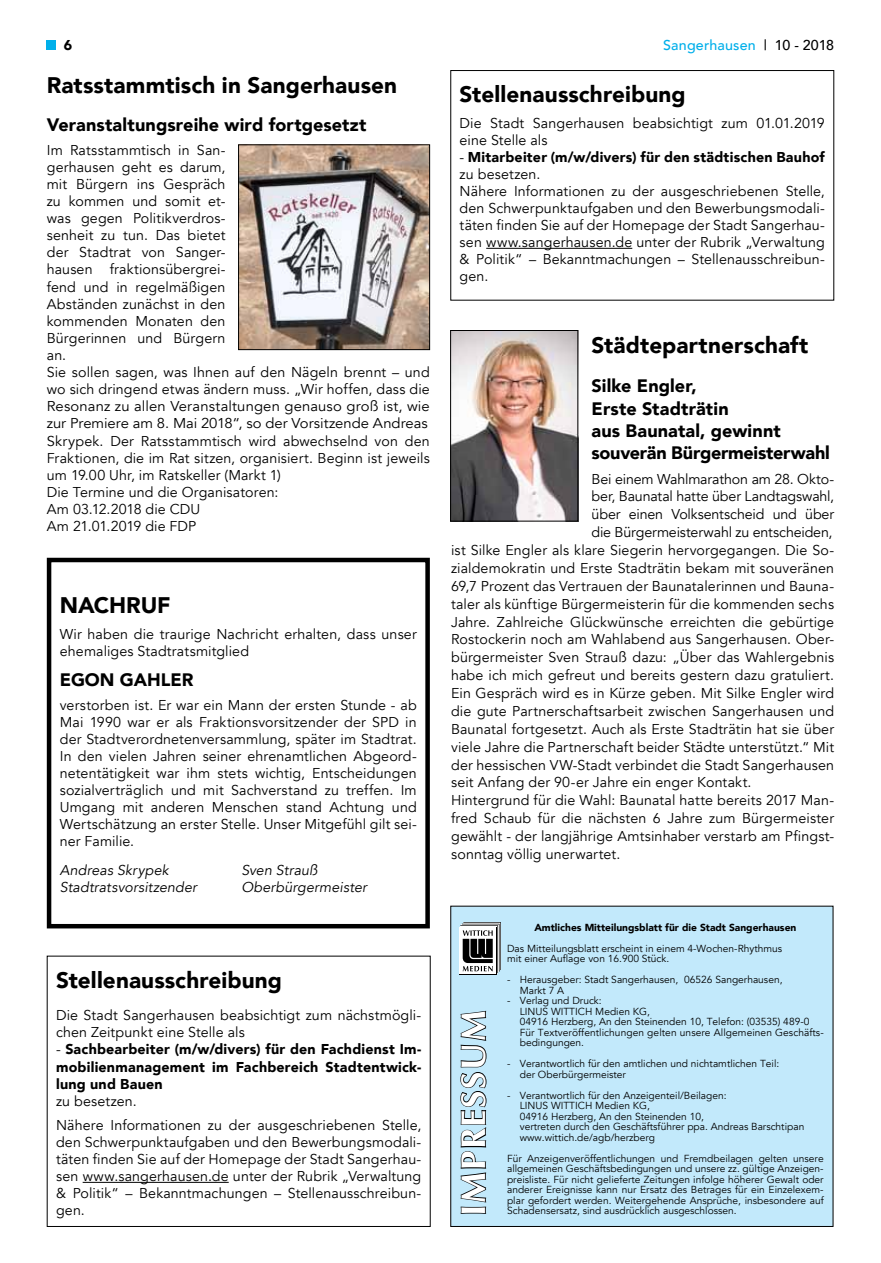
<style>
.page{position:relative;width:881px;height:1263px;background:#fff}
.page>*{position:absolute;margin:0;border:0;box-sizing:border-box;transform-origin:0 0}
.t1{font:700 34.5px "Optima LT";letter-spacing:.05em;color:#fff}
.t2{font:900 22.5px "Avenir";letter-spacing:.005em;color:#000}
.t3{font:900 18px/22.4px "Avenir";letter-spacing:.005em;color:#000}
.t4{font:14.25px/17.1px "Avenir";letter-spacing:.01em;color:#000}
.t5{font:900 14.25px/17.1px "Avenir";letter-spacing:.015em;color:#000;text-align:justify}
.t6{font:14.25px "Avenir";letter-spacing:-.01em;color:#000}
.t7{font:italic 14.25px "Avenir";letter-spacing:.01em;color:#000}
.t8{font:14.25px "Avenir";letter-spacing:-.015em;color:#000}
.t9{font:500 14.25px "Avenir";letter-spacing:.01em;color:#00afea}
.t10{font:10.2px/10.5px "Avenir";color:#000}
.t11{font:900 10.2px "Avenir";color:#000}
.s1{color:#000}
.s2{font-weight:900}
.s3{font-weight:400}
</style>
<div class="page">
<div style="left:47px;top:40px;width:9px;height:9px;background:#00afea"></div>
<div style="left:47px;top:558px;width:382px;height:370px;border:4px solid #000"></div>
<img style="left:240px;top:147px;width:187px;height:201px">
<div style="left:238px;top:145px;width:191px;height:205px;border:1px solid #000"></div>
<hr style="left:83px;top:1182px;width:146px;height:1px;background:#000">
<hr style="left:486px;top:248px;width:146px;height:1px;background:#000">
<div style="left:450px;top:70px;width:383px;height:231px;border:1px solid #000"></div>
<img style="left:452px;top:332px;width:124px;height:187px">
<div style="left:450px;top:330px;width:128px;height:191px;border:1px solid #000"></div>
<div style="left:450px;top:906px;width:383px;height:321px;background:#c2e9fb"></div>
<svg style="left:460px;top:1010px;width:27px;height:204px"></svg>
<svg style="left:459px;top:973px;width:37px;height:2px"></svg>
<div style="left:459px;top:927px;width:36px;height:47px;background:#fff"></div>
<svg style="left:460px;top:922px;width:41px;height:51px"></svg>
<p class="t5" style="left:64px;top:37px;width:10px">6</p>
<p class="t9" style="left:663px;top:33px;width:172px">Sangerhausen <span class="s1">| 10 - 2018</span></p>
<h2 class="t2" style="left:47px;top:66px;width:351px">Ratsstammtisch in Sangerhausen</h2>
<p class="t3" style="left:47px;top:113px;width:321px">Veranstaltungsreihe wird fortgesetzt</p>
<p class="t4" style="left:47px;top:142px;width:384px">Im Ratsstammtisch in San-<br>gerhausen geht es darum,<br>mit Bürgern ins Gespräch<br>zu kommen und somit et-<br>was gegen Politikverdros-<br>senheit zu tun. Das bietet<br>der Stadtrat von Sanger-<br>hausen fraktionsübergrei-<br>fend und in regelmäßigen<br>Abständen zunächst in den<br>kommenden Monaten den<br>Bürgerinnen und Bürgern<br>an.<br>Sie sollen sagen, was Ihnen auf den Nägeln brennt – und wo sich dringend etwas ändern muss. „Wir hoffen, dass die Resonanz zu allen Veranstaltungen genauso groß ist, wie zur Premiere am 8. Mai 2018“, so der Vorsitzende Andreas Skrypek. Der Ratsstammtisch wird abwechselnd von den Fraktionen, die im Rat sitzen, organisiert. Beginn ist jeweils um 19.00 Uhr, im Ratskeller (Markt 1)<br>Die Termine und die Organisatoren:<br>Am 03.12.2018 die CDU<br>Am 21.01.2019 die FDP</p>
<h2 class="t2" style="left:459px;top:75px;width:227px">Stellenausschreibung</h2>
<p class="t4" style="left:459px;top:114px;width:366px">Die Stadt Sangerhausen beabsichtigt zum 01.01.2019 eine Stelle als</p>
<p class="t4" style="left:459px;top:149px;width:366px">- <span class="s2">Mitarbeiter (m/w/divers) für den städtischen Bauhof </span>zu besetzen.<br>Nähere Informationen zu der ausgeschriebenen Stelle, den Schwerpunktaufgaben und den Bewerbungsmodali&shy;täten finden Sie auf der Homepage der Stadt Sangerhau&shy;sen www.sangerhausen.de unter der Rubrik „Verwaltung &amp; Politik“ – Bekanntmachungen – Stellenausschreibun&shy;gen.</p>
<h2 class="t2" style="left:591px;top:326px;width:218px">Städtepartnerschaft</h2>
<p class="t3" style="left:591px;top:374px;width:240px">Silke Engler,<br>Erste Stadträtin<br>aus Baunatal, gewinnt souverän Bürgermeisterwahl</p>
<p class="t8" style="left:591px;top:470px;width:244px">Bei einem Wahlmarathon am 28. Okto-</p>
<p class="t6" style="left:591px;top:488px;width:244px">ber, Baunatal hatte über Landtagswahl,</p>
<p class="t6" style="left:591px;top:506px;width:244px">über einen Volksentscheid und über</p>
<p class="t6" style="left:591px;top:524px;width:242px">die Bürgermeisterwahl zu entscheiden,</p>
<p class="t4" style="left:451px;top:542px;width:384px">ist Silke Engler als klare Siegerin hervorgegangen. Die So-</p>
<p class="t4" style="left:451px;top:560px;width:384px">zialdemokratin und Erste Stadträtin bekam mit souveränen</p>
<p class="t4" style="left:451px;top:578px;width:384px">69,7 Prozent das Vertrauen der Baunatalerinnen und Bauna-</p>
<p class="t4" style="left:451px;top:595px;width:384px">taler als künftige Bürgermeisterin für die kommenden sechs</p>
<p class="t4" style="left:451px;top:613px;width:384px">Jahre. Zahlreiche Glückwünsche erreichten die gebürtige</p>
<p class="t4" style="left:451px;top:631px;width:384px">Rostockerin noch am Wahlabend aus Sangerhausen. Ober-</p>
<p class="t4" style="left:451px;top:649px;width:384px">bürgermeister Sven Strauß dazu: „Über das Wahlergebnis</p>
<p class="t4" style="left:451px;top:667px;width:384px">habe ich mich gefreut und bereits gestern dazu gratuliert.</p>
<p class="t4" style="left:451px;top:685px;width:384px">Ein Gespräch wird es in Kürze geben. Mit Silke Engler wird</p>
<p class="t4" style="left:451px;top:703px;width:384px">die gute Partnerschaftsarbeit zwischen Sangerhausen und</p>
<p class="t4" style="left:451px;top:720px;width:384px">Baunatal fortgesetzt. Auch als Erste Stadträtin hat sie über</p>
<p class="t4" style="left:451px;top:738px;width:384px">viele Jahre die Partnerschaft beider Städte unterstützt.“ Mit</p>
<p class="t4" style="left:451px;top:756px;width:384px">der hessischen VW-Stadt verbindet die Stadt Sangerhausen</p>
<p class="t4" style="left:451px;top:774px;width:302px">seit Anfang der 90-er Jahre ein enger Kontakt.</p>
<p class="t4" style="left:451px;top:792px;width:384px">Hintergrund für die Wahl: Baunatal hatte bereits 2017 Man-</p>
<p class="t4" style="left:451px;top:810px;width:384px">fred Schaub für die nächsten 6 Jahre zum Bürgermeister</p>
<p class="t4" style="left:451px;top:828px;width:384px">gewählt - der langjährige Amtsinhaber verstarb am Pfingst-</p>
<p class="t4" style="left:451px;top:846px;width:171px">sonntag völlig unerwartet.</p>
<h2 class="t2" style="left:60px;top:586px;width:112px">NACHRUF</h2>
<p class="t4" style="left:60px;top:626px;width:358px">Wir haben die traurige Nachricht erhalten, dass unser ehemaliges Stadtratsmitglied</p>
<p class="t3" style="left:60px;top:668px;width:135px">EGON GAHLER</p>
<p class="t4" style="left:60px;top:696px;width:358px;text-align:justify">verstorben ist. Er war ein Mann der ersten Stunde - ab Mai 1990 war er als Fraktionsvorsitzender der SPD in der Stadtverordnetenversammlung, später im Stadtrat.<br>In den vielen Jahren seiner ehrenamtlichen Abgeord&shy;netentätigkeit war ihm stets wichtig, Entscheidungen sozialverträglich und mit Sachverstand zu treffen. Im Umgang mit anderen Menschen stand Achtung und Wertschätzung an erster Stelle. Unser Mitgefühl gilt sei&shy;ner Familie.</p>
<p class="t7" style="left:60px;top:862px;width:110px">Andreas Skrypek</p>
<p class="t7" style="left:241px;top:862px;width:78px">Sven Strauß</p>
<p class="t7" style="left:60px;top:879px;width:139px">Stadtratsvorsitzender</p>
<p class="t7" style="left:241px;top:879px;width:127px">Oberbürgermeister</p>
<h2 class="t2" style="left:56px;top:960px;width:227px">Stellenausschreibung</h2>
<p class="t4" style="left:56px;top:1007px;width:366px">Die Stadt Sangerhausen beabsichtigt zum nächstmögli&shy;chen Zeitpunkt eine Stelle als</p>
<p class="t5" style="left:56px;top:1040px;width:366px"><span class="s3">-</span> Sachbearbeiter (m/w/divers) für den Fachdienst Im&shy;mobilienmanagement im Fachbereich Stadtentwick&shy;lung und Bauen</p>
<p class="t4" style="left:56px;top:1089px;width:366px;line-height:24.3px">zu besetzen.<br>Nähere Informationen zu der ausgeschriebenen Stelle,</p>
<p class="t4" style="left:56px;top:1134px;width:366px;text-align:justify">den Schwerpunktaufgaben und den Bewerbungsmodali&shy;täten finden Sie auf der Homepage der Stadt Sangerhau&shy;sen www.sangerhausen.de unter der Rubrik „Verwaltung &amp; Politik“ – Bekanntmachungen – Stellenausschreibun&shy;gen.</p>
<h1 class="t1" style="left:453px;top:1216px;width:207px;rotate:-90deg">IMPRESSUM</h1>
<p class="t11" style="left:534px;top:918px;width:263px">Amtliches Mitteilungsblatt für die Stadt Sangerhausen</p>
<p class="t10" style="left:507px;top:943px;width:276px">Das Mitteilungsblatt erscheint in einem 4-Wochen-Rhythmus mit einer Auflage von 16.900 Stück.</p>
<p class="t10" style="left:519px;top:975px;width:264px;text-indent:-13px">- Herausgeber: Stadt Sangerhausen, 06526 Sangerhausen,<br>Markt 7 A</p>
<p class="t10" style="left:519px;top:996px;width:305px;text-indent:-13px">- Verlag und Druck:<br>LINUS WITTICH Medien KG,<br>04916 Herzberg, An den Steinenden 10, Telefon: (03535) 489-0<br>Für Textveröffentlichungen gelten unsere Allgemeinen Geschäfts&shy;bedingungen.</p>
<p class="t10" style="left:519px;top:1059px;width:261px;text-indent:-13px">- Verantwortlich für den amtlichen und nichtamtlichen Teil: der Oberbürgermeister</p>
<p class="t10" style="left:519px;top:1090px;width:286px;text-indent:-13px">- Verantwortlich für den Anzeigenteil/Beilagen:<br>LINUS WITTICH Medien KG,<br>04916 Herzberg, An den Steinenden 10,<br>vertreten durch den Geschäftsführer ppa. Andreas Barschtipan www.wittich.de/agb/herzberg</p>
<p class="t10" style="left:507px;top:1153px;width:318px;text-align:justify">Für Anzeigenveröffentlichungen und Fremdbeilagen gelten unsere allgemeinen Geschäftsbedingungen und unsere zz. gültige Anzeigen&shy;preisliste. Für nicht gelieferte Zeitungen infolge höherer Gewalt oder anderer Ereignisse kann nur Ersatz des Betrages für ein Einzelexem&shy;plar gefordert werden. Weitergehende Ansprüche, insbesondere auf</p>
<p class="t10" style="left:507px;top:1206px;width:231px">Schadensersatz, sind ausdrücklich ausgeschlossen.</p>
</div>
